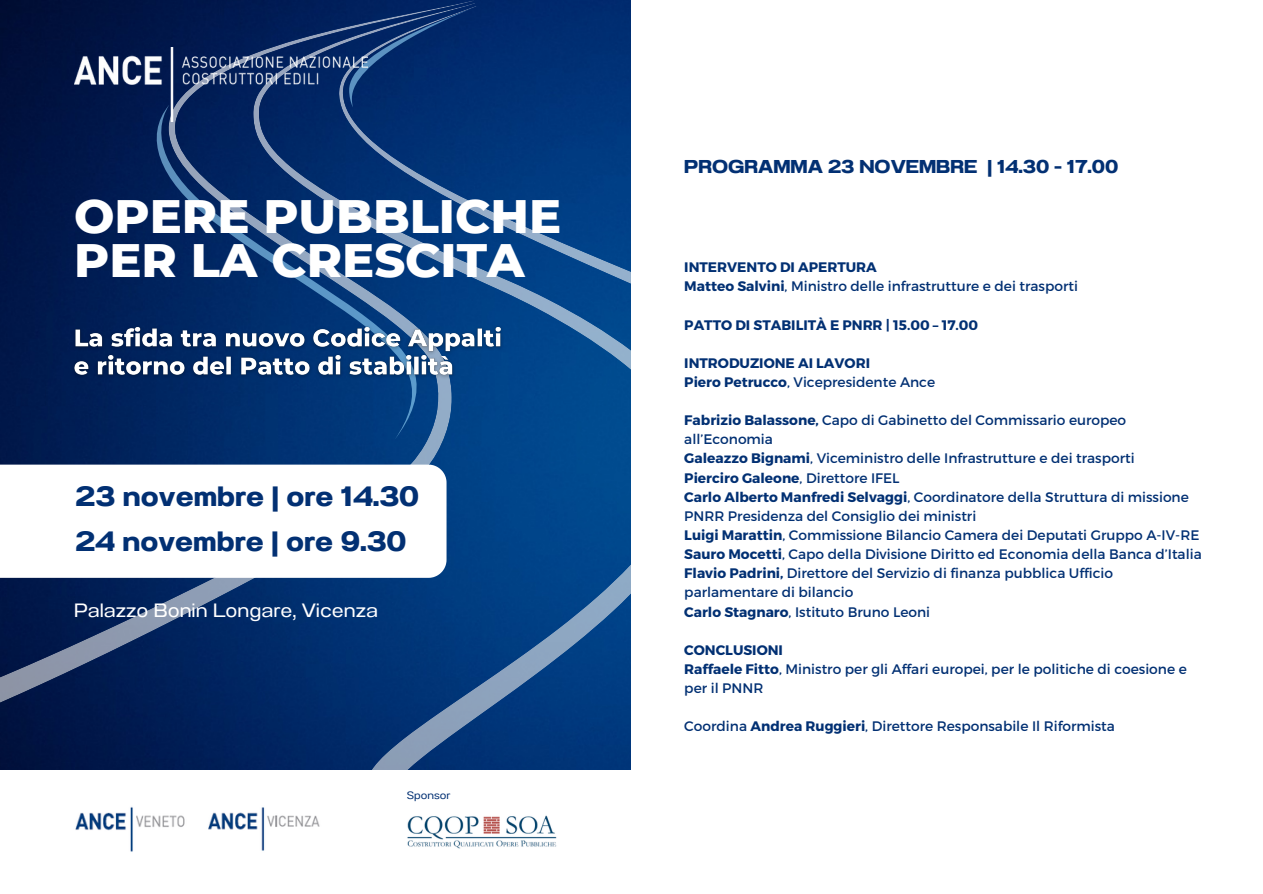
<style>
.page{position:relative;width:1263px;height:894px;background:#fff}
.page>*{position:absolute;margin:0;border:0;box-sizing:border-box;transform-origin:0 0}
.t1{font:800 47.85px "Montserrat";color:#fff}
.t2{font:27.9px "Anantason Bold Wd 125";color:#023073}
.t3{font:19.2px "Anantason Wd 125";color:#fff}
.t4{font:18.6px "Anantason Bold Wd 125";color:#023073}
.t5{font:17.1px "DIN Pro";color:#25356f}
.t6{font:13.8px/19px "Montserrat";color:#023073}
.t7{font:700 13.8px "Montserrat";color:#023073}
.t8{font:10.65px "Anantason Wd 125";color:#023073}
.s1{font-weight:700}
.s2{font-weight:400}
</style>
<div class="page">
<svg style="left:0;top:1px;width:474px;height:749px;background:#072053"></svg>
<svg style="left:253px;top:3px;width:378px;height:766px;background:#0a4181"></svg>
<svg style="left:143px;top:107px;width:278px;height:332px;background:#0d3773"></svg>
<svg style="left:349px;top:6px;width:128px;height:101px;background:#09306f"></svg>
<svg style="left:0;top:464px;width:446px;height:113px"></svg>
<img style="left:407px;top:815px;width:150px;height:34px">
<img style="left:75px;top:806px;width:110px;height:46px">
<img style="left:208px;top:807px;width:112px;height:44px">
<img style="left:74px;top:47px;width:294px;height:75px">
<img style="left:68px;top:321px;width:440px;height:61px">
<p class="t1" style="left:74px;top:187px;width:489px">OPERE PUBBLICHE</p>
<p class="t1" style="left:74px;top:231px;width:452px">PER LA CRESCITA</p>
<p class="t2" style="left:76px;top:480px;width:345px">23 novembre | ore 14.30</p>
<p class="t2" style="left:76px;top:525px;width:332px">24 novembre | ore 9.30</p>
<p class="t3" style="left:74px;top:599px;width:306px">Palazzo Bonin Longare, Vicenza</p>
<p class="t8" style="left:407px;top:788px;width:45px">Sponsor</p>
<p class="t4" style="left:684px;top:155px;width:435px">PROGRAMMA 23 NOVEMBRE | 14.30 - 17.00</p>
<p class="t7" style="left:684px;top:258px;width:194px">INTERVENTO DI APERTURA</p>
<p class="t6" style="left:684px;top:276px;width:395px"><span class="s1">Matteo Salvini</span>, Ministro delle infrastrutture e dei trasporti</p>
<p class="t7" style="left:684px;top:315px;width:295px">PATTO DI STABILITÀ E PNRR | 15.00 – 17.00</p>
<p class="t7" style="left:684px;top:354px;width:187px">INTRODUZIONE AI LAVORI</p>
<p class="t6" style="left:684px;top:371px;width:252px"><span class="s1">Piero Petrucco</span>, Vicepresidente Ance</p>
<p class="t6" style="left:684px;top:410px;width:443px"><span class="s1">Fabrizio Balassone,</span> Capo di Gabinetto del Commissario europeo all’Economia</p>
<p class="t6" style="left:684px;top:448px;width:452px"><span class="s1">Galeazzo Bignami</span>, Viceministro delle Infrastrutture e dei trasporti</p>
<p class="t7" style="left:684px;top:468px;width:217px">Pierciro Galeone<span class="s2">, Direttore IFEL</span></p>
<p class="t6" style="left:684px;top:486px;width:506px"><span class="s1">Carlo Alberto Manfredi Selvaggi</span>, Coordinatore della Struttura di missione<br>PNRR Presidenza del Consiglio dei ministri</p>
<p class="t6" style="left:684px;top:524px;width:517px"><span class="s1">Luigi Marattin</span>, Commissione Bilancio Camera dei Deputati Gruppo A-IV-RE</p>
<p class="t6" style="left:684px;top:544px;width:519px"><span class="s1">Sauro Mocetti</span>, Capo della Divisione Diritto ed Economia della Banca d’Italia</p>
<p class="t6" style="left:684px;top:563px;width:430px"><span class="s1">Flavio Padrini,</span> Direttore del Servizio di finanza pubblica Ufficio parlamentare di bilancio</p>
<p class="t6" style="left:684px;top:601px;width:247px"><span class="s1">Carlo Stagnaro</span>, Istituto Bruno Leoni</p>
<p class="t7" style="left:684px;top:640px;width:100px">CONCLUSIONI</p>
<p class="t6" style="left:684px;top:658px;width:504px"><span class="s1">Raffaele Fitto</span>, Ministro per gli Affari europei, per le politiche di coesione e per il PNNR</p>
<p class="t6" style="left:684px;top:716px;width:432px">Coordina <span class="s1">Andrea Ruggieri</span>, Direttore Responsabile Il Riformista</p>
<p class="t5" style="left:847px;top:714px;width:145px">Seguirà light lunch</p>
</div>
